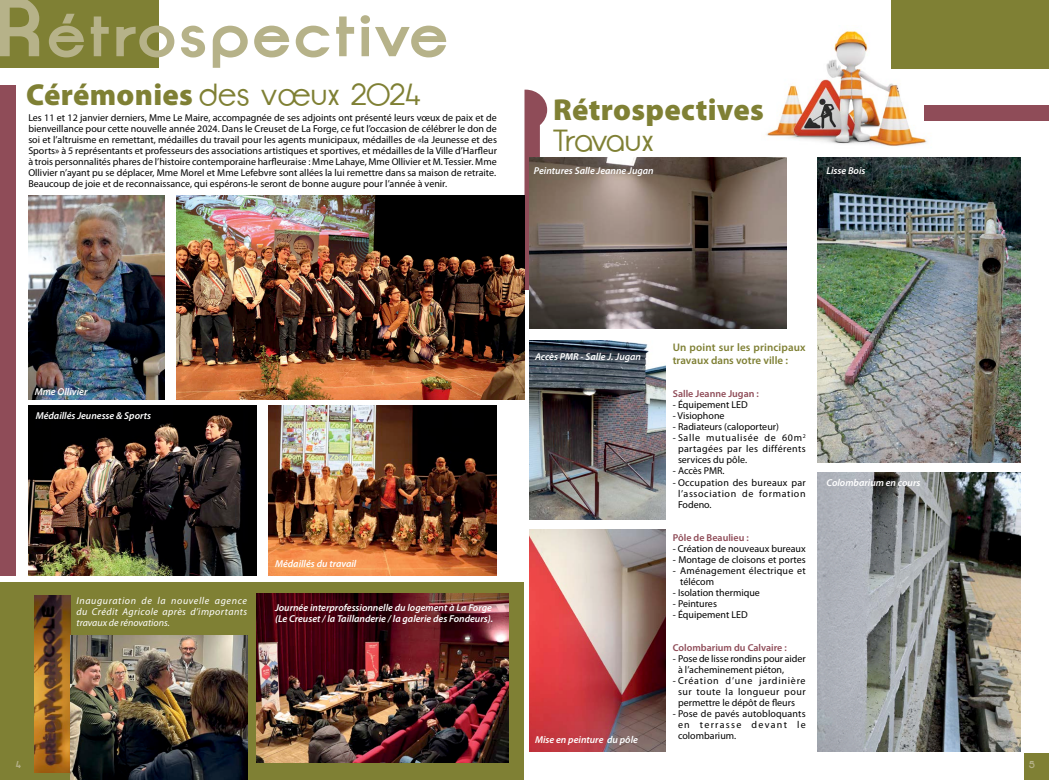
<style>
.page{position:relative;width:1049px;height:780px;background:#fff}
.page>*{position:absolute;margin:0;border:0;box-sizing:border-box;transform-origin:0 0}
.texte_courant{font:30.4px "Opificio";letter-spacing:.015em;color:#7f8034}
.texte_courant-2{font:900 30.4px "Myriad Pro";letter-spacing:.01em;color:#7f8034}
.texte_courant-3{font:30.4px "Opificio";letter-spacing:-.05em;color:#7f8034}
.texte_courant-4{font:600 11px/13.2px "Myriad Pro";letter-spacing:.01em;color:#7f8034}
.texte_courant-5{font:10px/11px "Myriad Pro";color:#000;text-align:justify}
.legende{font:italic 600 10px "Myriad Pro";color:#fff}
.texte_courant-6{font:italic 10px/11px "Myriad Pro";letter-spacing:.04em;color:#fff;text-align:justify}
.texte_courant-7{font:10px/11px "Myriad Pro";letter-spacing:.045em;color:#000;text-align:center}
.texte_courant-8{font:600 10px "Myriad Pro";color:#8f4c58}
.texte_courant-9{font:10px/11px "Myriad Pro";letter-spacing:.025em;color:#000}
.texte_courant-10{font:700 10px "Opificio Serif";color:#b6b289}
.s1{font-family:"Myriad Pro";font-weight:900}
</style>
<div class="page">
<div style="left:0;top:583px;width:524px;height:197px;background:#7f8034"></div>
<div style="left:1025px;top:753px;width:24px;height:27px;background:#7f8034"></div>
<svg style="left:0;top:0;width:446px;height:68px"></svg>
<img style="left:766px;top:31px;width:166px;height:116px">
<svg style="left:524px;top:90px;width:23px;height:200px;background:#9d6972"></svg>
<div style="left:924px;top:105px;width:125px;height:15px;background:#8f4c58"></div>
<div style="left:891px;top:0;width:158px;height:68px;background:#7f8034"></div>
<img style="left:256px;top:594px;width:253px;height:169px">
<img style="left:268px;top:405px;width:229px;height:171px">
<img style="left:177px;top:195px;width:347px;height:204px">
<img style="left:28px;top:195px;width:137px;height:204px">
<img style="left:529px;top:157px;width:257px;height:172px">
<img style="left:529px;top:529px;width:137px;height:222px">
<img style="left:817px;top:157px;width:203px;height:306px">
<img style="left:817px;top:472px;width:203px;height:279px">
<img style="left:28px;top:405px;width:228px;height:171px">
<img style="left:35px;top:596px;width:35px;height:176px">
<img style="left:71px;top:635px;width:176px;height:145px">
<img style="left:529px;top:341px;width:137px;height:178px">
<div style="left:0;top:86px;width:15px;height:490px;background:#8f4c58"></div>
<p class="texte_courant" style="left:26px;top:77px;width:396px"><span class="s1">Cérémonies</span> des vœux 2024</p>
<p class="texte_courant-5" style="left:28px;top:112px;width:470px">Les 11 et 12 janvier derniers, Mme Le Maire, accompagnée de ses adjoints ont présenté leurs vœux de paix et de bienveillance pour cette nouvelle année 2024. Dans le Creuset de La Forge, ce fut l’occasion de célébrer le don de soi et l’altruisme en remettant, médailles du travail pour les agents municipaux, médailles de «la Jeunesse et des Sports» à 5 représentants et professeurs des associations artistiques et sportives, et médailles de la Ville d’Harfleur à trois personnalités phares de l’histoire contemporaine harfleuraise : Mme Lahaye, Mme Ollivier et M. Tessier. Mme Ollivier n’ayant pu se déplacer, Mme Morel et Mme Lefebvre sont allées la lui remettre dans sa maison de retraite.</p>
<p class="texte_courant-5" style="left:28px;top:178px;width:420px">Beaucoup de joie et de reconnaissance, qui espérons-le seront de bonne augure pour l’année à venir.</p>
<p class="texte_courant-2" style="left:553px;top:90px;width:212px">Rétrospectives</p>
<p class="texte_courant-3" style="left:553px;top:124px;width:102px">Travaux</p>
<p class="legende" style="left:534px;top:164px;width:121px">Peintures Salle Jeanne Jugan</p>
<p class="legende" style="left:826px;top:164px;width:41px">Lisse Bois</p>
<p class="legende" style="left:35px;top:385px;width:54px">Mme Ollivier</p>
<p class="legende" style="left:36px;top:409px;width:117px">Médaillés Jeunesse &amp; Sports</p>
<p class="texte_courant-6" style="left:77px;top:595px;width:172px">Inauguration de la nouvelle agence du Crédit Agricole après d’importants travaux de rénovations.</p>
<p class="legende" style="left:275px;top:557px;width:83px">Médaillés du travail</p>
<p class="legende" style="left:275px;top:601px;width:218px">Journée interprofessionnelle du logement à La Forge</p>
<p class="legende" style="left:275px;top:612px;width:220px">(Le Creuset / la Taillanderie / la galerie des Fondeurs).</p>
<p class="legende" style="left:535px;top:350px;width:107px">Accès PMR - Salle J. Jugan</p>
<p class="legende" style="left:535px;top:732px;width:104px">Mise en peinture du pôle</p>
<p class="texte_courant-4" style="left:673px;top:340px;width:134px">Un point sur les principaux travaux dans votre ville :</p>
<p class="texte_courant-8" style="left:673px;top:387px;width:88px">Salle Jeanne Jugan :</p>
<p class="texte_courant-5" style="left:673px;top:399px;width:76px">- Équipement LED</p>
<p class="texte_courant-5" style="left:673px;top:410px;width:53px">- Visiophone</p>
<p class="texte_courant-5" style="left:673px;top:421px;width:108px">- Radiateurs (caloporteur)</p>
<p class="texte_courant-5" style="left:678px;top:432px;width:129px;text-indent:-5px">- Salle mutualisée de 60m<sup>2 </sup>partagées par les différents services du pôle.</p>
<p class="texte_courant-5" style="left:673px;top:465px;width:53px">- Accès PMR.</p>
<p class="texte_courant-5" style="left:678px;top:476px;width:129px;text-indent:-5px">- Occupation des bureaux par l’association de formation Fodeno.</p>
<p class="texte_courant-8" style="left:673px;top:530px;width:77px">Pôle de Beaulieu :</p>
<p class="texte_courant-5" style="left:673px;top:542px;width:134px">- Création de nouveaux bureaux</p>
<p class="texte_courant-5" style="left:673px;top:553px;width:134px">- Montage de cloisons et portes</p>
<p class="texte_courant-9" style="left:680px;top:564px;width:127px;text-indent:-7px">- Aménagement électrique et télécom</p>
<p class="texte_courant-5" style="left:673px;top:586px;width:89px">- Isolation thermique</p>
<p class="texte_courant-5" style="left:673px;top:597px;width:46px">- Peintures</p>
<p class="texte_courant-5" style="left:673px;top:608px;width:76px">- Équipement LED</p>
<p class="texte_courant-8" style="left:673px;top:640px;width:116px">Colombarium du Calvaire :</p>
<p class="texte_courant-5" style="left:678px;top:652px;width:129px;text-indent:-5px">- Pose de lisse rondins pour aider à l’acheminement piéton,</p>
<p class="texte_courant-7" style="left:673px;top:674px;width:134px">- Création d’une jardinière sur toute la longueur pour permettre le dépôt de fleurs</p>
<p class="texte_courant-5" style="left:678px;top:707px;width:129px;text-indent:-5px">- Pose de pavés autobloquants en terrasse devant le colombarium.</p>
<p class="legende" style="left:826px;top:476px;width:95px">Colombarium en cours</p>
<p class="texte_courant-10" style="left:16px;top:758px;width:7px">4</p>
<p class="texte_courant-10" style="left:1029px;top:758px;width:8px">5</p>
</div>
